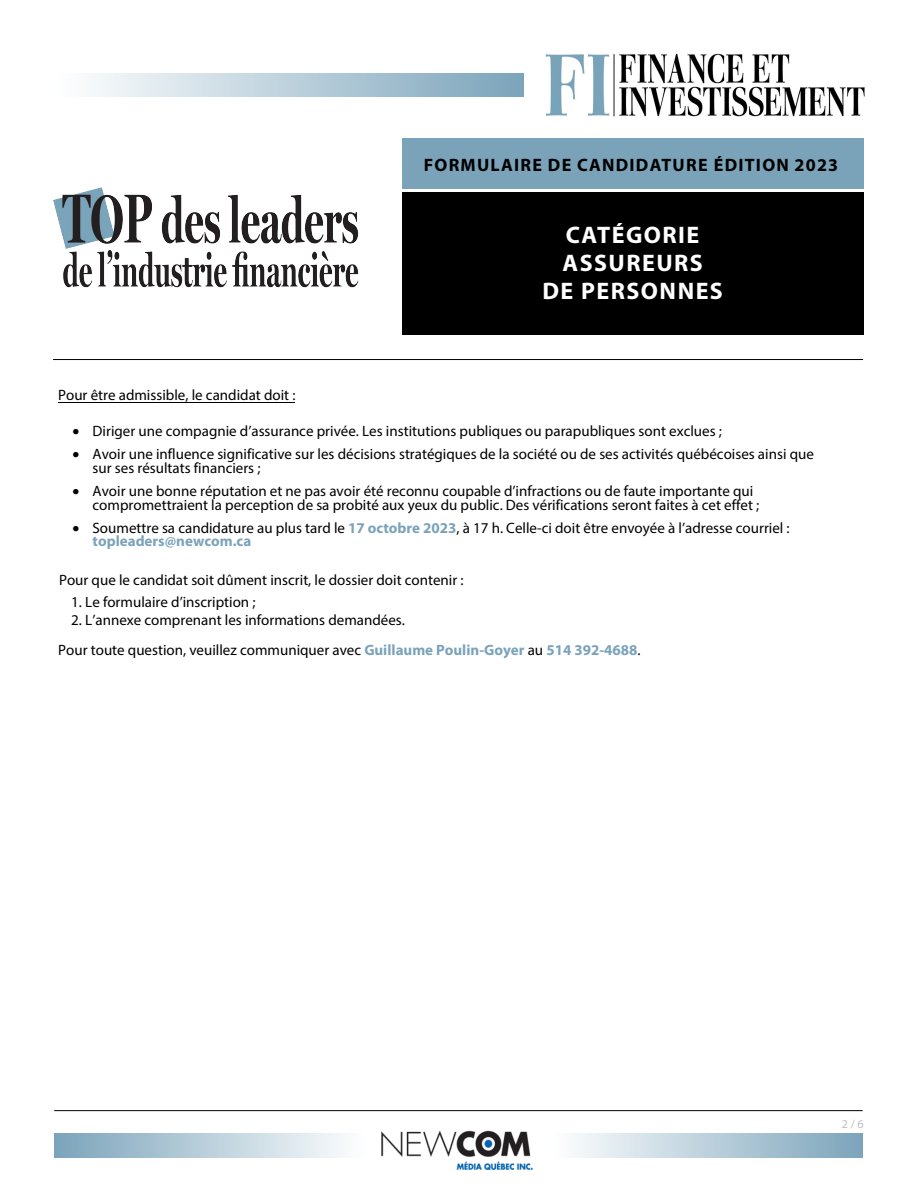
<style>
.page{position:relative;width:918px;height:1188px;background:#fff}
.page>*{position:absolute;margin:0;border:0;box-sizing:border-box;transform-origin:0 0}
.t1{font:700 24px/28.2px "Myriad Pro";letter-spacing:.06em;color:#fff;text-align:center}
.t2{font:700 18px "Myriad Pro";letter-spacing:.07em;color:#000}
.t3{font:15px/14.4px "Myriad Pro";color:#000}
.t4{font:12px "Myriad Pro";color:#bfbfbf}
.s1{font-weight:700;color:#7aa3ba}
</style>
<div class="page">
<div style="left:403px;top:138px;width:461px;height:51px;background:#7aa3ba"></div>
<div style="left:403px;top:192px;width:461px;height:143px;background:#000"></div>
<hr style="left:54px;top:1110px;width:809px;height:1px;background:#000">
<hr style="left:53px;top:359px;width:810px;height:1px;background:#000">
<img style="left:53px;top:187px;width:305px;height:101px">
<img style="left:381px;top:1130px;width:152px;height:39px">
<div style="left:550px;top:1134px;width:313px;height:23px;background:linear-gradient(to right,#fff,#7ba4bb)"></div>
<div style="left:55px;top:1134px;width:312px;height:23px;background:linear-gradient(to right,#7ba4bb,#feffff)"></div>
<div style="left:55px;top:73px;width:468px;height:24px;background:linear-gradient(to right,#fff,#7ba4bb)"></div>
<img style="left:545px;top:53px;width:320px;height:64px">
<hr style="left:59px;top:402px;width:236px;height:1px;background:#000">
<p class="t2" style="left:424px;top:154px;width:416px">FORMULAIRE DE CANDIDATURE ÉDITION 2023</p>
<p class="t3" style="left:58px;top:388px;width:239px">Pour être admissible, le candidat doit :</p>
<h1 class="t1" style="left:542px;top:221px;width:182px">CATÉGORIE<br>ASSUREURS<br>DE PERSONNES</h1>
<p class="t3" style="left:73px;top:424px;width:651px">• Diriger une compagnie d’assurance privée. Les institutions publiques ou parapubliques sont exclues ;</p>
<p class="t3" style="left:93px;top:446px;width:723px;text-indent:-20px">• Avoir une influence significative sur les décisions stratégiques de la société ou de ses activités québécoises ainsi que sur ses résultats financiers ;</p>
<p class="t3" style="left:93px;top:483px;width:668px;text-indent:-20px">• Avoir une bonne réputation et ne pas avoir été reconnu coupable d’infractions ou de faute importante qui compromettraient la perception de sa probité aux yeux du public. Des vérifications seront faites à cet effet ;</p>
<p class="t3" style="left:93px;top:521px;width:699px;line-height:13.8px;text-indent:-20px">• Soumettre sa candidature au plus tard le <span class="s1">17 octobre 2023</span>, à 17 h. Celle-ci doit être envoyée à l’adresse courriel : <span class="s1">topleaders@newcom.ca</span></p>
<p class="t3" style="left:59px;top:572px;width:406px">Pour que le candidat soit dûment inscrit, le dossier doit contenir :</p>
<p class="t3" style="left:71px;top:595px;width:186px">1. Le formulaire d’inscription ;</p>
<p class="t3" style="left:58px;top:605px;width:584px;line-height:30.3px;text-indent:13px">2. L’annexe comprenant les informations demandées.<br>Pour toute question, veuillez communiquer avec <span class="s1">Guillaume Poulin-Goyer</span> au <span class="s1">514 392-4688</span>.</p>
<p class="t4" style="left:842px;top:1116px;width:23px">2 / 6</p>
</div>
